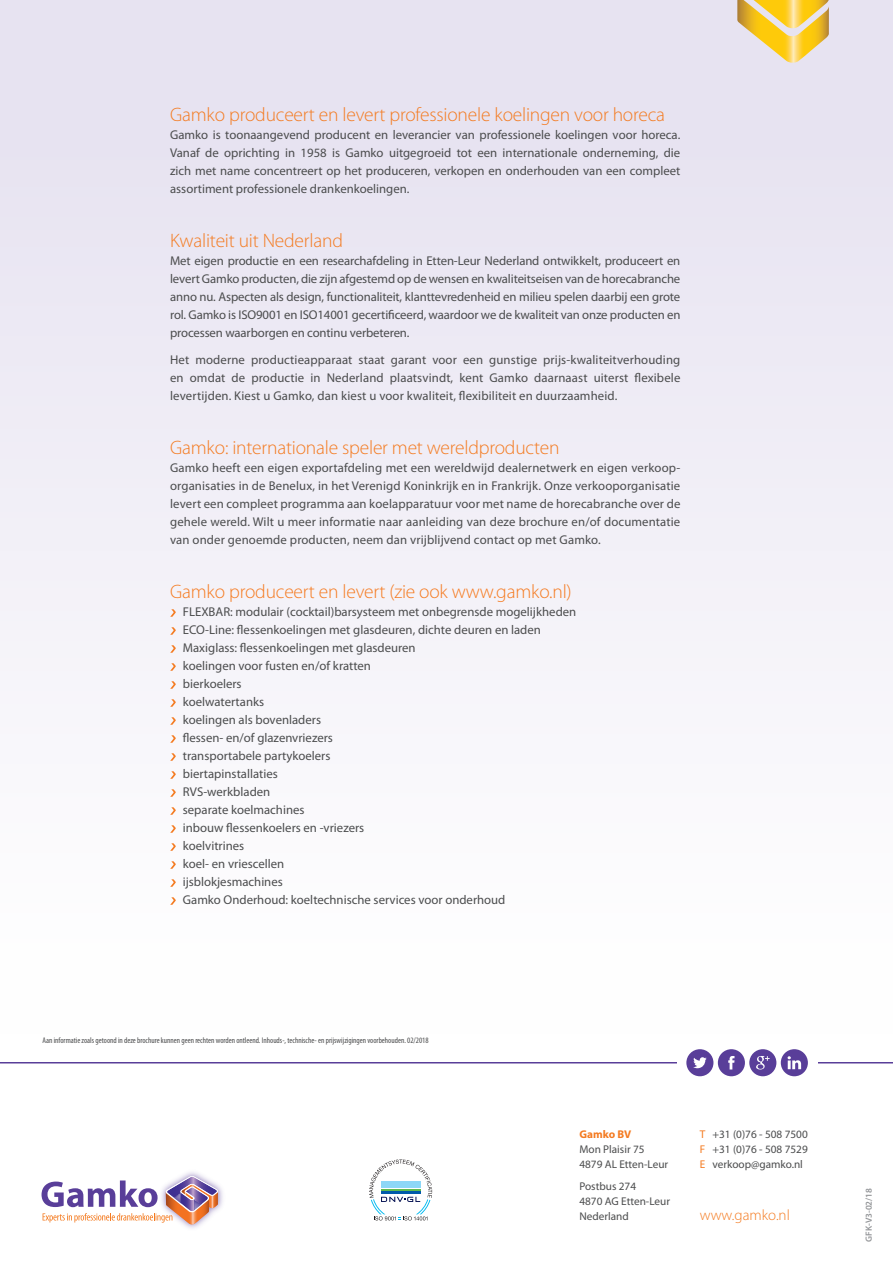
<style>
.page{position:relative;width:893px;height:1263px;background:#fff}
.page>*{position:absolute;margin:0;border:0;box-sizing:border-box;transform-origin:0 0}
.t1{font:300 19.5px "Myriad Pro";letter-spacing:-.01em;color:#f47b21}
.t2{font:300 15px "Myriad Pro";color:#f47b21}
.t3{font:12.75px/18px "Myriad Pro";color:#4b4c4d;text-align:justify}
.t4{font:11.25px/15px "Myriad Pro";color:#4b4c4d}
.t5{font:700 11.25px "Myriad Pro";color:#f47b21}
.t6{font:600 9px "Myriad Pro";color:#939598}
.t7{font:condensed 8.25px "Myriad Pro";color:#4b4c4d}
.s1{color:#f47b21}
</style>
<div class="page">
<div style="left:0;top:0;width:893px;height:1033px;background:linear-gradient(to bottom,#e4e0ef,#fff)"></div>
<hr style="left:0;top:1062px;width:893px;height:1px;background:#593e99">
<img style="left:182px;top:1172px;width:41px;height:57px">
<svg style="left:42px;top:1176px;width:176px;height:48px"></svg>
<svg style="left:369px;top:1159px;width:63px;height:61px"></svg>
<div style="left:677px;top:1060px;width:140px;height:5px;background:#fff"></div>
<svg style="left:686px;top:1049px;width:122px;height:27px"></svg>
<img style="left:737px;top:0;width:92px;height:63px">
<svg style="left:170px;top:609px;width:6px;height:8px"></svg>
<svg style="left:170px;top:627px;width:6px;height:8px"></svg>
<svg style="left:170px;top:645px;width:6px;height:8px"></svg>
<svg style="left:170px;top:663px;width:6px;height:8px"></svg>
<svg style="left:170px;top:681px;width:6px;height:8px"></svg>
<svg style="left:170px;top:699px;width:6px;height:8px"></svg>
<svg style="left:170px;top:717px;width:6px;height:8px"></svg>
<svg style="left:170px;top:735px;width:6px;height:8px"></svg>
<svg style="left:170px;top:753px;width:6px;height:8px"></svg>
<svg style="left:170px;top:771px;width:6px;height:8px"></svg>
<svg style="left:170px;top:789px;width:6px;height:8px"></svg>
<svg style="left:170px;top:807px;width:6px;height:8px"></svg>
<svg style="left:170px;top:825px;width:6px;height:8px"></svg>
<svg style="left:170px;top:843px;width:6px;height:8px"></svg>
<svg style="left:170px;top:861px;width:6px;height:8px"></svg>
<svg style="left:170px;top:879px;width:6px;height:8px"></svg>
<svg style="left:170px;top:897px;width:6px;height:8px"></svg>
<h1 class="t1" style="left:170px;top:103px;width:496px">Gamko produceert en levert professionele koelingen voor horeca</h1>
<p class="t3" style="left:170px;top:125px;width:512px">Gamko is toonaangevend producent en leverancier van professionele koelingen voor horeca.<br>Vanaf de oprichting in 1958 is Gamko uitgegroeid tot een internationale onderneming, die zich met name concentreert op het produceren, verkopen en onderhouden van een compleet assortiment professionele drankenkoelingen.</p>
<h1 class="t1" style="left:170px;top:229px;width:174px">Kwaliteit uit Nederland</h1>
<p class="t3" style="left:170px;top:251px;width:512px">Met eigen productie en een researchafdeling in Etten-Leur Nederland ontwikkelt, produceert en levert Gamko producten, die zijn afgestemd op de wensen en kwaliteitseisen van de horecabranche anno nu. Aspecten als design, functionaliteit, klanttevredenheid en milieu spelen daarbij een grote rol. Gamko is ISO9001 en ISO14001 gecertificeerd, waardoor we de kwaliteit van onze producten en processen waarborgen en continu verbeteren.</p>
<p class="t3" style="left:170px;top:350px;width:512px">Het moderne productieapparaat staat garant voor een gunstige prijs-kwaliteitverhouding en omdat de productie in Nederland plaatsvindt, kent Gamko daarnaast uiterst flexibele levertijden. Kiest u Gamko, dan kiest u voor kwaliteit, flexibiliteit en duurzaamheid.</p>
<h1 class="t1" style="left:170px;top:436px;width:391px">Gamko: internationale speler met wereldproducten</h1>
<p class="t3" style="left:170px;top:458px;width:512px">Gamko heeft een eigen exportafdeling met een wereldwijd dealernetwerk en eigen verkoop&shy;organisaties in de Benelux, in het Verenigd Koninkrijk en in Frankrijk. Onze verkooporganisatie levert een compleet programma aan koelapparatuur voor met name de horecabranche over de gehele wereld. Wilt u meer informatie naar aanleiding van deze brochure en/of documentatie van onder genoemde producten, neem dan vrijblijvend contact op met Gamko.</p>
<h1 class="t1" style="left:170px;top:580px;width:403px">Gamko produceert en levert (zie ook www.gamko.nl)</h1>
<p class="t3" style="left:183px;top:602px;width:395px;text-align:left">FLEXBAR: modulair (cocktail)barsysteem met onbegrensde mogelijkheden<br>ECO-Line: flessenkoelingen met glasdeuren, dichte deuren en laden<br>Maxiglass: flessenkoelingen met glasdeuren<br>koelingen voor fusten en/of kratten<br>bierkoelers<br>koelwatertanks<br>koelingen als bovenladers<br>flessen- en/of glazenvriezers<br>transportabele partykoelers<br>biertapinstallaties<br>RVS-werkbladen<br>separate koelmachines<br>inbouw flessenkoelers en -vriezers<br>koelvitrines<br>koel- en vriescellen<br>ijsblokjesmachines<br>Gamko Onderhoud: koeltechnische services voor onderhoud</p>
<p class="t7" style="left:43px;top:1036px;width:388px">Aan informatie zoals getoond in deze brochure kunnen geen rechten worden ontleend. Inhouds-, technische- en prijswijzigingen voorbehouden. 02/2018</p>
<p class="t5" style="left:579px;top:1127px;width:53px">Gamko BV</p>
<p class="t4" style="left:579px;top:1141px;width:90px">Mon Plaisir 75<br>4879 AL Etten-Leur</p>
<p class="t4" style="left:579px;top:1179px;width:92px">Postbus 274<br>4870 AG Etten-Leur<br>Nederland</p>
<p class="t4" style="left:700px;top:1126px;width:110px;text-align:justify"><span class="s1">T</span> +31 (0)76 - 508 7500<br><span class="s1">F</span> +31 (0)76 - 508 7529<br><span class="s1">E</span> verkoop@gamko.nl</p>
<p class="t2" style="left:700px;top:1206px;width:92px">www.gamko.nl</p>
<p class="t6" style="left:863px;top:1242px;width:55px;rotate:-90deg">GFK-V3-02/18</p>
</div>
